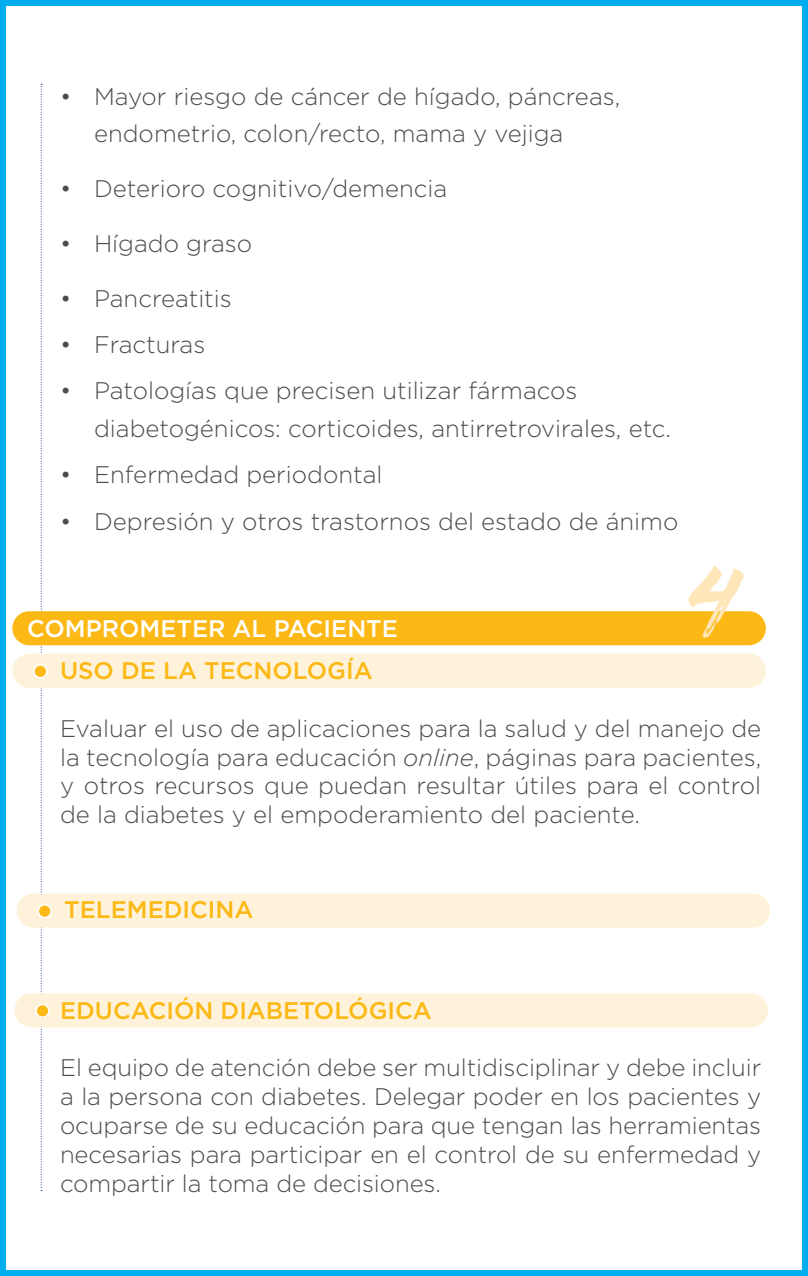
<style>
.page{position:relative;width:808px;height:1276px;background:#fff}
.page>*{position:absolute;margin:0;border:0;box-sizing:border-box;transform-origin:0 0}
.t1{font:48px "Brushed Traveler";color:#fee6b9}
.t2{font:300 24px/28.8px "Gotham";color:#4b4c4d;text-align:justify}
.t3{font:500 24px "Gotham";color:#fcb814}
.t4{font:500 24px "Gotham";color:#fff}
.s1{font-style:italic}
</style>
<div class="page">
<div style="left:0;top:0;width:808px;height:1276px;border:6px solid #00aeef"></div>
<svg style="left:41px;top:84px;width:1px;height:1107px"></svg>
<div style="left:12px;top:611px;width:754px;height:34px;background:#fcb814;border-radius:17px"></div>
<div style="left:12px;top:654px;width:754px;height:34px;background:#fef3da;border-radius:17px"></div>
<div style="left:34px;top:665px;width:13px;height:12px;background:#fcb814;border-radius:50%"></div>
<div style="left:33px;top:664px;width:15px;height:14px;border:2px solid #fff;border-radius:50%"></div>
<div style="left:17px;top:893px;width:753px;height:34px;background:#fef3da;border-radius:17px"></div>
<div style="left:38px;top:904px;width:13px;height:13px;background:#fcb814;border-radius:50%"></div>
<div style="left:38px;top:904px;width:14px;height:14px;border:2px solid #fff;border-radius:50%"></div>
<div style="left:14px;top:993px;width:754px;height:34px;background:#fef3da;border-radius:17px"></div>
<div style="left:36px;top:1004px;width:13px;height:13px;background:#fcb814;border-radius:50%"></div>
<div style="left:35px;top:1003px;width:15px;height:15px;border:2px solid #fff;border-radius:50%"></div>
<p class="t2" style="left:94px;top:77px;width:528px;line-height:37.8px;text-indent:-34px">• Mayor riesgo de cáncer de hígado, páncreas, endometrio, colon/recto, mama y vejiga</p>
<p class="t2" style="left:60px;top:174px;width:389px">• Deterioro cognitivo/demencia</p>
<p class="t2" style="left:60px;top:228px;width:194px">• Hígado graso</p>
<p class="t2" style="left:60px;top:283px;width:173px">• Pancreatitis</p>
<p class="t2" style="left:60px;top:329px;width:147px">• Fracturas</p>
<p class="t2" style="left:94px;top:371px;width:579px;line-height:37.8px;text-indent:-34px">• Patologías que precisen utilizar fármacos diabetogénicos: corticoides, antirretrovirales, etc.</p>
<p class="t2" style="left:60px;top:460px;width:324px">• Enfermedad periodontal</p>
<p class="t2" style="left:60px;top:506px;width:620px">• Depresión y otros trastornos del estado de ánimo</p>
<p class="t4" style="left:27px;top:613px;width:372px">COMPROMETER AL PACIENTE</p>
<p class="t1" style="left:694px;top:587px;width:46px">4</p>
<p class="t3" style="left:60px;top:655px;width:314px">USO DE LA TECNOLOGÍA</p>
<p class="t2" style="left:60px;top:713px;width:703px">Evaluar el uso de aplicaciones para la salud y del manejo de la tecnología para educación <span class="s1">online</span>, páginas para pacientes, y otros recursos que puedan resultar útiles para el control de la diabetes y el empoderamiento del paciente.</p>
<p class="t3" style="left:64px;top:893px;width:191px">TELEMEDICINA</p>
<p class="t3" style="left:60px;top:994px;width:373px">EDUCACIÓN DIABETOLÓGICA</p>
<p class="t2" style="left:60px;top:1052px;width:703px">El equipo de atención debe ser multidisciplinar y debe incluir a la persona con diabetes. Delegar poder en los pacientes y ocuparse de su educación para que tengan las herramientas necesarias para participar en el control de su enfermedad y compartir la toma de decisiones.</p>
</div>
